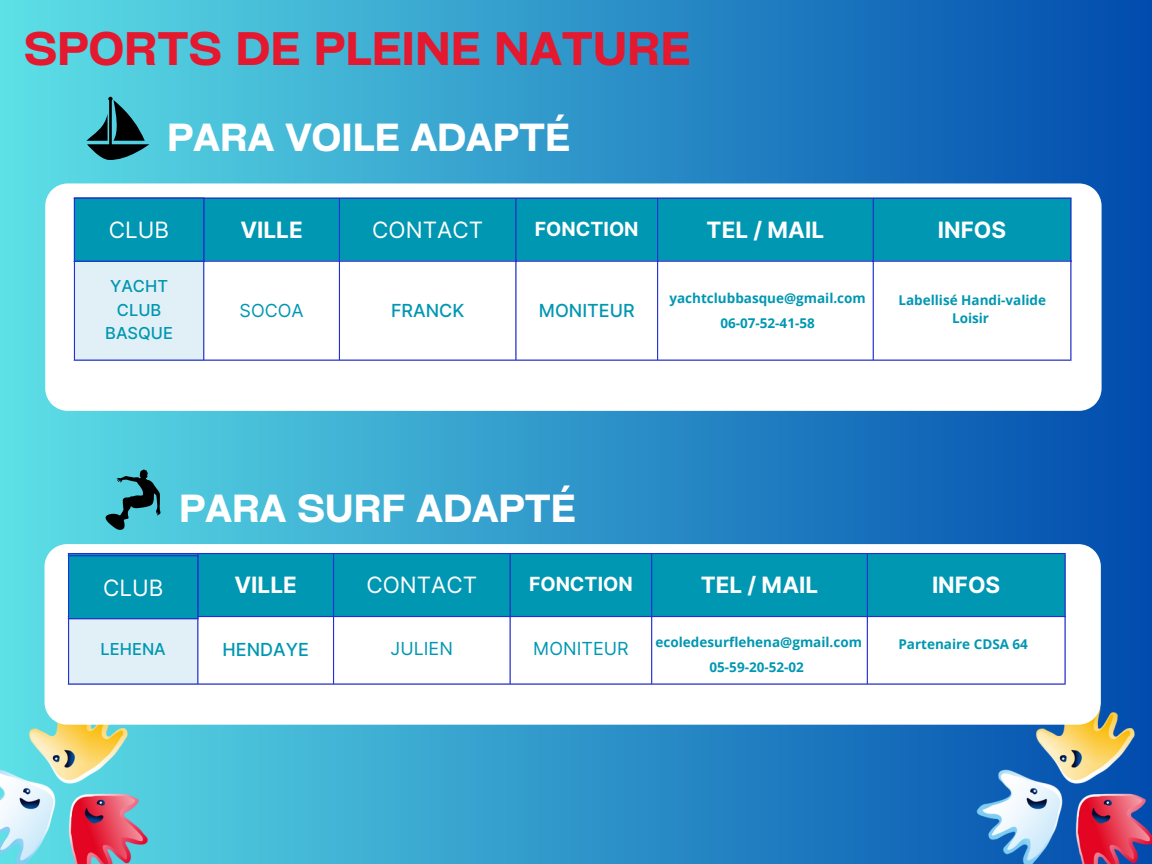
<style>
.page{position:relative;width:1152px;height:864px;background:#fff}
.page>*{position:absolute;margin:0;border:0;box-sizing:border-box;transform-origin:0 0}
.t1{font:45px "Cy Grotesk Key Demi";color:#e4182e}
.t2{font:37.5px "Cy Grotesk Key Demi";color:#fff}
.t3{font:700 22.5px "Inter";color:#fff}
.t4{font:22.5px "Inter";color:#fff}
.t5{font:700 19.5px "Inter";color:#fff}
.t6{font:500 18px "Inter";color:#0097b2}
.t7{font:18px "Inter";color:#0097b2}
.t8{font:500 16.5px/23.7px "Inter";color:#0097b2;text-align:center}
.t9{font:700 13.5px "Open Sans";color:#0097b2}
</style>
<div class="page">
<div style="left:0;top:0;width:1152px;height:864px;background:linear-gradient(to right,#5de0e6,#014bad)"></div>
<img style="left:937px;top:675px;width:215px;height:189px">
<svg style="left:45px;top:183px;width:1056px;height:228px"></svg>
<div style="left:204px;top:199px;width:866px;height:62px;background:#0097b2"></div>
<div style="left:74px;top:261px;width:130px;height:99px;background:#e1f0f6"></div>
<svg style="left:204px;top:262px;width:866px;height:98px"></svg>
<hr style="left:74px;top:199px;width:1px;height:161px;background:#222fd6">
<hr style="left:203px;top:199px;width:1px;height:161px;background:#222fd6">
<hr style="left:339px;top:199px;width:1px;height:161px;background:#222fd6">
<hr style="left:515px;top:199px;width:2px;height:161px;background:#222fd6">
<hr style="left:657px;top:199px;width:1px;height:161px;background:#222fd6">
<hr style="left:873px;top:199px;width:1px;height:161px;background:#222fd6">
<hr style="left:1070px;top:199px;width:2px;height:161px;background:#222fd6">
<hr style="left:74px;top:198px;width:998px;height:1px;background:#222fd6">
<hr style="left:74px;top:261px;width:998px;height:1px;background:#222fd6">
<hr style="left:74px;top:360px;width:998px;height:1px;background:#222fd6">
<img style="left:0;top:675px;width:187px;height:189px">
<svg style="left:45px;top:544px;width:1056px;height:181px"></svg>
<div style="left:74px;top:198px;width:130px;height:63px;background:#0097b2"></div>
<hr style="left:74px;top:199px;width:1px;height:62px;background:#222fd6">
<hr style="left:203px;top:199px;width:1px;height:62px;background:#222fd6">
<hr style="left:74px;top:198px;width:130px;height:1px;background:#222fd6">
<div style="left:69px;top:554px;width:995px;height:62px;background:#0097b2"></div>
<div style="left:68px;top:616px;width:130px;height:68px;background:#e1f0f6"></div>
<svg style="left:198px;top:617px;width:866px;height:66px"></svg>
<hr style="left:68px;top:554px;width:1px;height:129px;background:#222fd6">
<hr style="left:197px;top:554px;width:1px;height:129px;background:#222fd6">
<hr style="left:333px;top:554px;width:1px;height:129px;background:#222fd6">
<hr style="left:510px;top:554px;width:1px;height:129px;background:#222fd6">
<hr style="left:651px;top:554px;width:1px;height:129px;background:#222fd6">
<hr style="left:867px;top:554px;width:1px;height:129px;background:#222fd6">
<hr style="left:1064px;top:554px;width:2px;height:129px;background:#222fd6">
<hr style="left:68px;top:553px;width:998px;height:1px;background:#222fd6">
<hr style="left:68px;top:616px;width:998px;height:1px;background:#222fd6">
<hr style="left:68px;top:683px;width:998px;height:2px;background:#222fd6">
<div style="left:68px;top:556px;width:130px;height:63px;background:#0097b2"></div>
<hr style="left:68px;top:556px;width:1px;height:62px;background:#222fd6">
<hr style="left:197px;top:556px;width:1px;height:62px;background:#222fd6">
<hr style="left:68px;top:555px;width:130px;height:1px;background:#222fd6">
<hr style="left:68px;top:618px;width:130px;height:1px;background:#222fd6">
<svg style="left:86px;top:97px;width:63px;height:64px;background:#317c85"></svg>
<svg style="left:106px;top:470px;width:55px;height:60px;background:#388c97"></svg>
<p class="t1" style="left:24px;top:20px;width:668px">SPORTS DE PLEINE NATURE</p>
<p class="t2" style="left:167px;top:113px;width:404px">PARA VOILE ADAPTÉ</p>
<p class="t4" style="left:109px;top:216px;width:62px">CLUB</p>
<p class="t8" style="left:105px;top:274px;width:69px">YACHT<br>CLUB<br>BASQUE</p>
<p class="t3" style="left:240px;top:216px;width:64px">VILLE</p>
<h2 class="t4" style="left:372px;top:216px;width:112px">CONTACT</h2>
<p class="t5" style="left:535px;top:217px;width:105px">FONCTION</p>
<p class="t3" style="left:707px;top:216px;width:119px">TEL / MAIL</p>
<p class="t3" style="left:938px;top:216px;width:70px">INFOS</p>
<p class="t7" style="left:240px;top:299px;width:66px">SOCOA</p>
<p class="t6" style="left:391px;top:299px;width:75px">FRANCK</p>
<p class="t6" style="left:539px;top:299px;width:97px">MONITEUR</p>
<p class="t9" style="left:669px;top:288px;width:198px">yachtclubbasque@gmail.com</p>
<p class="t9" style="left:720px;top:314px;width:96px">06-07-52-41-58</p>
<p class="t9" style="left:898px;top:290px;width:149px">Labellisé Handi-valide</p>
<p class="t9" style="left:952px;top:308px;width:39px">Loisir</p>
<p class="t2" style="left:179px;top:485px;width:398px">PARA SURF ADAPTÉ</p>
<p class="t4" style="left:103px;top:574px;width:62px">CLUB</p>
<p class="t3" style="left:234px;top:572px;width:64px">VILLE</p>
<p class="t4" style="left:366px;top:572px;width:112px">CONTACT</p>
<p class="t5" style="left:529px;top:572px;width:105px">FONCTION</p>
<p class="t3" style="left:701px;top:572px;width:119px">TEL / MAIL</p>
<p class="t3" style="left:932px;top:572px;width:70px">INFOS</p>
<p class="t8" style="left:101px;top:638px;width:67px">LEHENA</p>
<p class="t6" style="left:222px;top:639px;width:88px">HENDAYE</p>
<h2 class="t7" style="left:391px;top:638px;width:64px">JULIEN</h2>
<p class="t7" style="left:533px;top:638px;width:97px">MONITEUR</p>
<p class="t9" style="left:656px;top:632px;width:208px">ecoledesurflehena@gmail.com</p>
<p class="t9" style="left:710px;top:658px;width:96px">05-59-20-52-02</p>
<p class="t9" style="left:898px;top:634px;width:131px">Partenaire CDSA 64</p>
</div>
